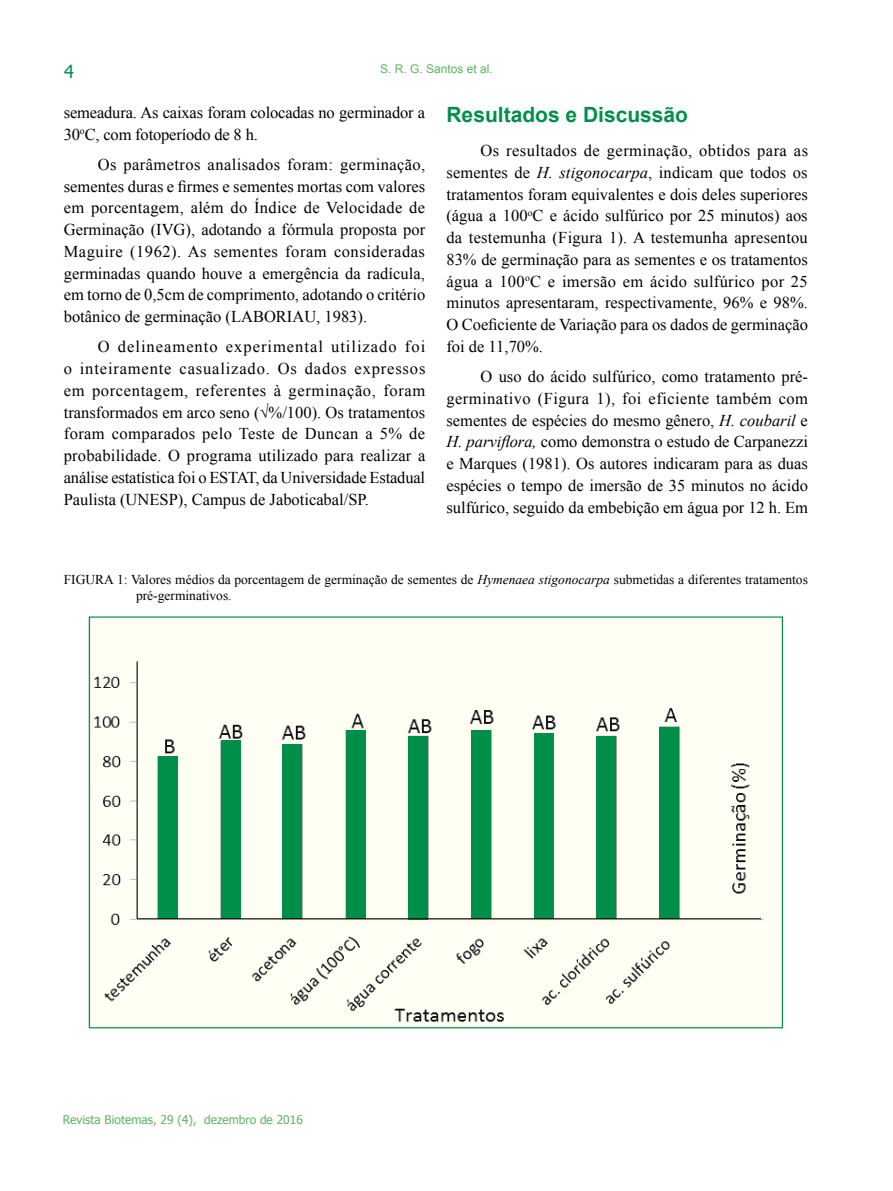
<style>
.page{position:relative;width:893px;height:1191px;background:#fff}
.page>*{position:absolute;margin:0;border:0;box-sizing:border-box;transform-origin:0 0}
.t1{font:700 21px "Arial";color:#008f49}
.t2{font:18px "Tahoma";color:#008f49}
.t3{font:16.5px/21.8px "Times New Roman";color:#000;text-align:justify}
.t4{font:13.5px/16.5px "Times New Roman";color:#000}
.t5{font:12px "Tahoma";color:#5fb461}
.t6{font:12px "Arial";color:#5fb461}
.s1{font-style:italic}
</style>
<div class="page">
<div style="left:91px;top:618px;width:690px;height:408px;background:#fffff4"></div>
<hr style="left:130px;top:919px;width:633px;height:1px;background:#c1c1c1">
<div style="left:158px;top:756px;width:19px;height:163px;background:#008f49"></div>
<div style="left:221px;top:740px;width:19px;height:179px;background:#008f49"></div>
<div style="left:283px;top:744px;width:19px;height:174px;background:#008f49"></div>
<div style="left:346px;top:730px;width:19px;height:189px;background:#008f49"></div>
<div style="left:409px;top:736px;width:19px;height:183px;background:#008f49"></div>
<div style="left:472px;top:730px;width:19px;height:189px;background:#008f49"></div>
<div style="left:534px;top:734px;width:19px;height:185px;background:#008f49"></div>
<div style="left:659px;top:727px;width:19px;height:191px;background:#008f49"></div>
<div style="left:597px;top:736px;width:19px;height:182px;background:#008f49"></div>
<hr style="left:137px;top:661px;width:1px;height:257px;background:#000">
<hr style="left:137px;top:918px;width:624px;height:1px;background:#000">
<p class="t2" style="left:64px;top:64px;width:11px">4</p>
<p class="t6" style="left:380px;top:64px;width:114px">S. R. G. Santos et al.</p>
<p class="t3" style="left:64px;top:103px;width:363px">semeadura. As caixas foram colocadas no germinador a<br>30<sup>o</sup>C, com fotoperíodo de 8 h.</p>
<p class="t3" style="left:64px;top:153px;width:363px;text-indent:34px">Os parâmetros analisados foram: germinação, sementes duras e irmes e sementes mortas com valores em porcentagem, além do Índice de Velocidade de Germinação (IVG), adotando a fórmula proposta por Maguire (1962). As sementes foram consideradas germinadas quando houve a emergência da radícula, em torno de 0,5cm de comprimento, adotando o critério botânico de germinação (LABORIAU, 1983).</p>
<p class="t3" style="left:64px;top:337px;width:363px;text-indent:34px">O delineamento experimental utilizado foi o inteiramente casualizado. Os dados expressos em porcentagem, referentes à germinação, foram transformados em arco seno (√%/100). Os tratamentos foram comparados pelo Teste de Duncan a 5% de probabilidade. O programa utilizado para realizar a análise estatística foi o ESTAT, da Universidade Estadual Paulista (UNESP), Campus de Jaboticabal/SP.</p>
<p class="t1" style="left:446px;top:106px;width:243px">Resultados e Discussão</p>
<p class="t3" style="left:446px;top:141px;width:363px;text-indent:34px">Os resultados de germinação, obtidos para as sementes de <span class="s1">H. stigonocarpa</span>, indicam que todos os tratamentos foram equivalentes e dois deles superiores (água a 100<sup>o</sup>C e ácido sulfúrico por 25 minutos) aos da testemunha (Figura 1). A testemunha apresentou 83% de germinação para as sementes e os tratamentos água a 100<sup>o</sup>C e imersão em ácido sulfúrico por 25 minutos apresentaram, respectivamente, 96% e 98%.<br>O Coeiciente de Variação para os dados de germinação foi de 11,70%.</p>
<p class="t3" style="left:446px;top:367px;width:363px;text-indent:34px">O uso do ácido sulfúrico, como tratamento pré&shy;germinativo (Figura 1), foi eficiente também com sementes de espécies do mesmo gênero, <span class="s1">H. coubaril</span> e <span class="s1">H. parviflora,</span> como demonstra o estudo de Carpanezzi e Marques (1981). Os autores indicaram para as duas espécies o tempo de imersão de 35 minutos no ácido sulfúrico, seguido da embebição em água por 12 h. Em</p>
<p class="t4" style="left:136px;top:572px;width:673px;text-indent:-72px">FIGURA 1: Valores médios da porcentagem de germinação de sementes de <span class="s1">Hymenaea stigonocarpa</span> submetidas a diferentes tratamentos pré-germinativos.</p>
<p class="t5" style="left:63px;top:1114px;width:241px">Revista Biotemas, 29 (4), dezembro de 2016</p>
</div>
